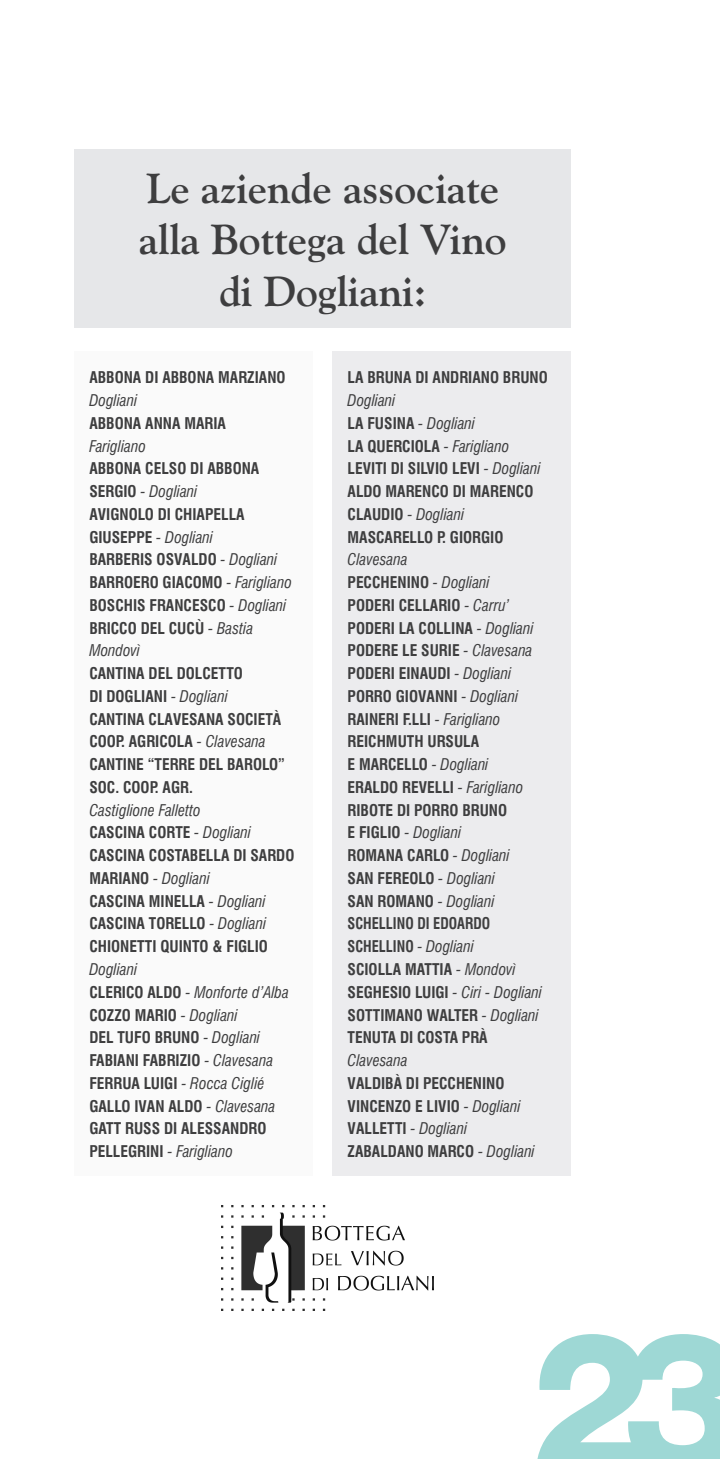
<style>
.page{position:relative;width:720px;height:1459px;background:#fff}
.page>*{position:absolute;margin:0;border:0;box-sizing:border-box;transform-origin:0 0}
.t1{font:800 192.5px "Helvetica Neue";color:#9ed8d5}
.t2{font:700 42px "Goudy Old Style BT";color:#3e3e3f}
.t3{font:700 condensed 15.75px/22.8px "Swiss 721 BT";color:#3e3e3f}
.t4{font:italic condensed 15.75px/22.8px "Swiss 721 BT";color:#3e3e3f}
.t5{font:700 condensed 15.75px/22.8px "Swiss 721 BT";color:#3e3e3f;scale:.91 1}
.s1{font-weight:400;font-style:italic}
.s2{font-weight:700;font-style:normal}
</style>
<div class="page">
<div style="left:74px;top:351px;width:239px;height:825px;background:#fafafa"></div>
<div style="left:332px;top:351px;width:238px;height:825px;background:#ececee"></div>
<div style="left:74px;top:149px;width:496px;height:178px;background:#e6e7e9"></div>
<img style="left:222px;top:1205px;width:211px;height:105px">
<p class="t2" style="left:146px;top:162px;width:354px">Le aziende associate</p>
<p class="t2" style="left:139px;top:214px;width:369px">alla Bottega del Vino</p>
<p class="t2" style="left:219px;top:265px;width:209px">di Dogliani:</p>
<p class="t3" style="left:89px;top:366px;width:198px">ABBONA DI ABBONA MARZIANO</p>
<p class="t4" style="left:89px;top:389px;width:49px">Dogliani</p>
<p class="t3" style="left:89px;top:412px;width:138px">ABBONA ANNA MARIA</p>
<p class="t4" style="left:89px;top:434px;width:58px">Farigliano</p>
<p class="t3" style="left:89px;top:457px;width:171px">ABBONA CELSO DI ABBONA<br>SERGIO <span class="s1">- Dogliani</span></p>
<p class="t3" style="left:89px;top:503px;width:157px">AVIGNOLO DI CHIAPELLA<br>GIUSEPPE <span class="s1">- Dogliani</span></p>
<p class="t3" style="left:89px;top:548px;width:189px">BARBERIS OSVALDO <span class="s1">- Dogliani</span></p>
<p class="t3" style="left:89px;top:571px;width:204px">BARROERO GIACOMO <span class="s1">- Farigliano</span></p>
<p class="t3" style="left:89px;top:594px;width:198px">BOSCHIS FRANCESCO <span class="s1">- Dogliani</span></p>
<p class="t4" style="left:89px;top:616px;width:165px"><span class="s2">BRICCO DEL CUCÙ</span> - Bastia<br>Mondovì</p>
<p class="t3" style="left:89px;top:662px;width:155px">CANTINA DEL DOLCETTO</p>
<p class="t3" style="left:89px;top:685px;width:140px">DI DOGLIANI <span class="s1">- Dogliani</span></p>
<p class="t3" style="left:89px;top:707px;width:193px">CANTINA CLAVESANA SOCIETÀ<br>COOP. AGRICOLA <span class="s1">- Clavesana</span></p>
<p class="t3" style="left:89px;top:753px;width:197px">CANTINE “TERRE DEL BAROLO”</p>
<p class="t3" style="left:89px;top:776px;width:105px">SOC. COOP. AGR.</p>
<p class="t4" style="left:89px;top:798px;width:113px">Castiglione Falletto</p>
<p class="t3" style="left:89px;top:821px;width:163px">CASCINA CORTE <span class="s1">- Dogliani</span></p>
<p class="t3" style="left:89px;top:844px;width:206px">CASCINA COSTABELLA DI SARDO<br>MARIANO <span class="s1">- Dogliani</span></p>
<p class="t3" style="left:89px;top:889px;width:178px">CASCINA MINELLA <span class="s1">- Dogliani</span></p>
<p class="t3" style="left:89px;top:912px;width:178px">CASCINA TORELLO <span class="s1">- Dogliani</span></p>
<p class="t3" style="left:89px;top:935px;width:180px">CHIONETTI QUINTO &amp; FIGLIO</p>
<p class="t4" style="left:89px;top:958px;width:49px">Dogliani</p>
<p class="t4" style="left:89px;top:980px;width:201px"><span class="s2">CLERICO ALDO</span> - Monforte d’Alba</p>
<p class="t3" style="left:89px;top:1003px;width:150px">COZZO MARIO <span class="s1">- Dogliani</span></p>
<p class="t3" style="left:89px;top:1026px;width:172px">DEL TUFO BRUNO <span class="s1">- Dogliani</span></p>
<p class="t3" style="left:89px;top:1049px;width:185px">FABIANI FABRIZIO <span class="s1">- Clavesana</span></p>
<p class="t4" style="left:89px;top:1071px;width:177px"><span class="s2">FERRUA LUIGI</span> - Rocca Ciglié</p>
<p class="t3" style="left:89px;top:1094px;width:187px">GALLO IVAN ALDO <span class="s1">- Clavesana</span></p>
<p class="t3" style="left:89px;top:1117px;width:178px">GATT RUSS DI ALESSANDRO<br>PELLEGRINI <span class="s1">- Farigliano</span></p>
<p class="t3" style="left:347px;top:366px;width:202px">LA BRUNA DI ANDRIANO BRUNO</p>
<p class="t4" style="left:347px;top:389px;width:49px">Dogliani</p>
<p class="t4" style="left:347px;top:412px;width:129px"><span class="s2">LA FUSINA</span> - Dogliani</p>
<p class="t3" style="left:347px;top:434px;width:163px">LA QUERCIOLA <span class="s1">- Farigliano</span></p>
<p class="t3" style="left:347px;top:457px;width:194px">LEVITI DI SILVIO LEVI <span class="s1">- Dogliani</span></p>
<p class="t3" style="left:347px;top:480px;width:187px">ALDO MARENCO DI MARENCO<br>CLAUDIO <span class="s1">- Dogliani</span></p>
<p class="t3" style="left:347px;top:525px;width:157px">MASCARELLO P. GIORGIO<br><span class="s1">Clavesana</span></p>
<p class="t3" style="left:347px;top:571px;width:144px">PECCHENINO <span class="s1">- Dogliani</span></p>
<p class="t3" style="left:347px;top:594px;width:163px">PODERI CELLARIO <span class="s1">- Carru’</span></p>
<p class="t3" style="left:347px;top:616px;width:187px">PODERI LA COLLINA <span class="s1">- Dogliani</span></p>
<p class="t3" style="left:347px;top:639px;width:186px">PODERE LE SURIE <span class="s1">- Clavesana</span></p>
<p class="t3" style="left:347px;top:662px;width:165px">PODERI EINAUDI <span class="s1">- Dogliani</span></p>
<p class="t3" style="left:347px;top:685px;width:172px">PORRO GIOVANNI <span class="s1">- Dogliani</span></p>
<p class="t3" style="left:347px;top:707px;width:154px">RAINERI F.LLI <span class="s1">- Farigliano</span></p>
<p class="t3" style="left:347px;top:730px;width:133px">REICHMUTH URSULA</p>
<p class="t3" style="left:347px;top:753px;width:142px">E MARCELLO <span class="s1">- Dogliani</span></p>
<p class="t3" style="left:347px;top:776px;width:177px">ERALDO REVELLI <span class="s1">- Farigliano</span></p>
<p class="t3" style="left:347px;top:798px;width:161px">RIBOTE DI PORRO BRUNO</p>
<p class="t4" style="left:347px;top:821px;width:115px"><span class="s2">E FIGLIO</span> - Dogliani</p>
<p class="t3" style="left:347px;top:844px;width:163px">ROMANA CARLO <span class="s1">- Dogliani</span></p>
<p class="t3" style="left:347px;top:867px;width:149px">SAN FEREOLO <span class="s1">- Dogliani</span></p>
<p class="t3" style="left:347px;top:889px;width:148px">SAN ROMANO <span class="s1">- Dogliani</span></p>
<p class="t5" style="left:347px;top:912px;width:158px">SCHELLINO DI EDOARDO<br>SCHELLINO <span class="s1">- Dogliani</span></p>
<p class="t3" style="left:347px;top:958px;width:169px">SCIOLLA MATTIA <span class="s1">- Mondovì</span></p>
<p class="t4" style="left:347px;top:980px;width:196px"><span class="s2">SEGHESIO LUIGI</span> - Ciri - Dogliani</p>
<p class="t3" style="left:347px;top:1003px;width:192px">SOTTIMANO WALTER <span class="s1">- Dogliani</span></p>
<p class="t3" style="left:347px;top:1026px;width:142px">TENUTA DI COSTA PRÀ</p>
<p class="t4" style="left:347px;top:1049px;width:62px">Clavesana</p>
<p class="t3" style="left:347px;top:1071px;width:174px">VALDIBÀ DI PECCHENINO<br>VINCENZO E LIVIO <span class="s1">- Dogliani</span></p>
<p class="t4" style="left:347px;top:1117px;width:121px"><span class="s2">VALLETTI</span> - Dogliani</p>
<p class="t3" style="left:347px;top:1140px;width:189px">ZABALDANO MARCO <span class="s1">- Dogliani</span></p>
<h1 class="t1" style="left:530px;top:1286px;width:215px">23</h1>
</div>
